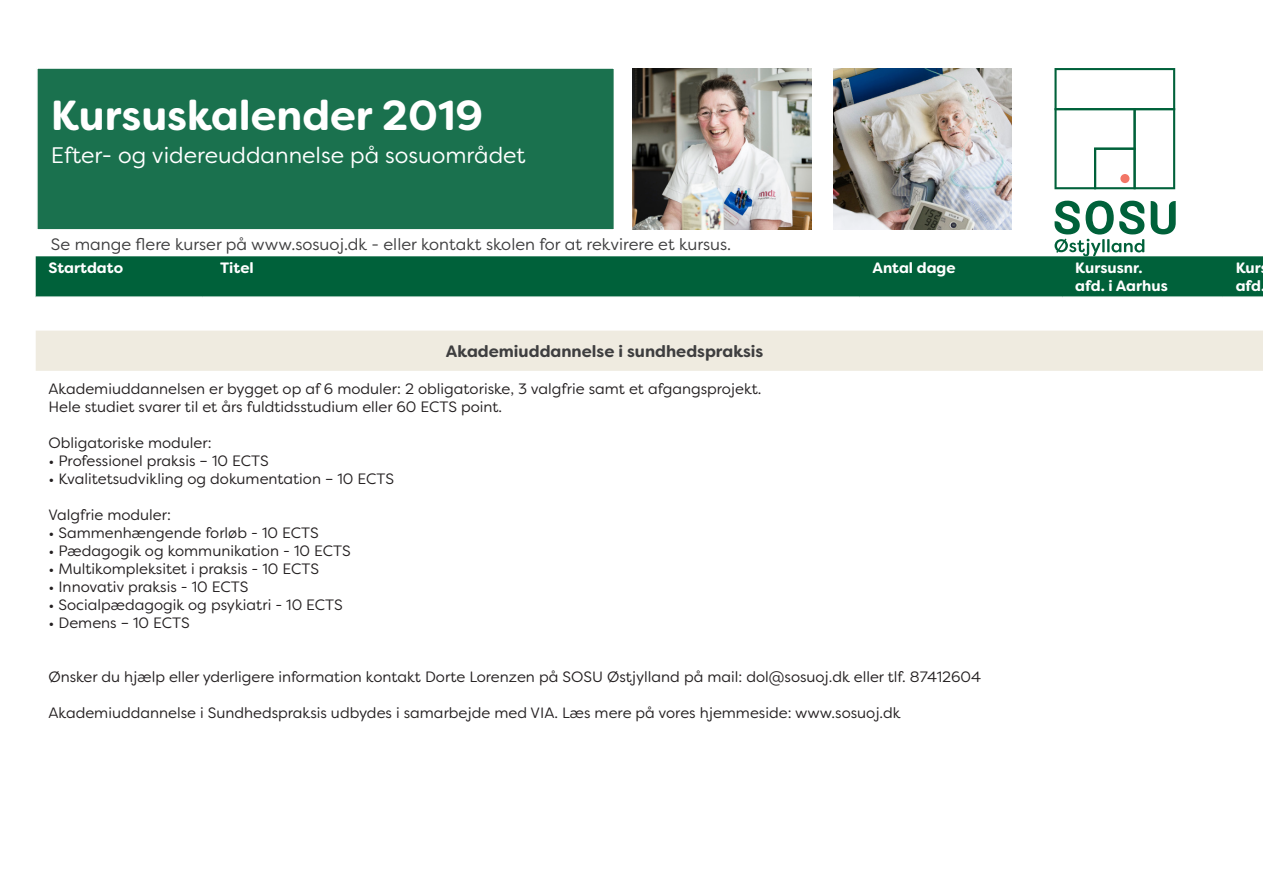
<style>
.page{position:relative;width:1263px;height:893px;background:#fff}
.page>*{position:absolute;margin:0;border:0;box-sizing:border-box;transform-origin:0 0}
.t1{font:700 42px "Filson Soft";color:#fff}
.t2{font:22.5px "Filson Soft";color:#fff}
.t3{font:16.5px "Filson Soft";color:#3e3e3f}
.t4{font:700 16.5px "Filson Soft";color:#3e3e3f}
.t5{font:15px/18px "Filson Soft";color:#231f20}
.t6{font:700 15px/18px "Filson Soft";color:#fff}
</style>
<div class="page">
<div style="left:36px;top:67px;width:579px;height:164px;background:#1a714e;border:2px solid #fff"></div>
<div style="left:36px;top:256px;width:1227px;height:40px;background:#00613a"></div>
<div style="left:36px;top:331px;width:1227px;height:40px;background:#efebe0"></div>
<img style="left:632px;top:68px;width:179px;height:162px">
<img style="left:833px;top:68px;width:179px;height:162px">
<svg style="left:1054px;top:68px;width:121px;height:121px"></svg>
<div style="left:1120px;top:174px;width:9px;height:9px;background:#f27666;border-radius:50%"></div>
<svg style="left:1054px;top:201px;width:90px;height:55px"></svg>
<svg style="left:1151px;top:201px;width:25px;height:33px"></svg>
<p class="t1" style="left:51px;top:89px;width:434px">Kursuskalender 2019</p>
<p class="t2" style="left:51px;top:141px;width:476px">Efter- og videreuddannelse på sosuområdet</p>
<p class="t3" style="left:51px;top:234px;width:682px">Se mange flere kurser på www.sosuoj.dk - eller kontakt skolen for at rekvirere et kursus.</p>
<p class="t6" style="left:48px;top:259px;width:76px">Startdato</p>
<p class="t6" style="left:220px;top:259px;width:35px">Titel</p>
<p class="t6" style="left:872px;top:259px;width:85px">Antal dage</p>
<p class="t6" style="left:1075px;top:259px;width:94px">Kursusnr. afd. i Aarhus</p>
<p class="t6" style="left:1236px;top:259px;width:27px">Kur afd</p>
<p class="t4" style="left:446px;top:340px;width:319px">Akademiuddannelse i sundhedspraksis</p>
<p class="t5" style="left:48px;top:380px;width:715px">Akademiuddannelsen er bygget op af 6 moduler: 2 obligatoriske, 3 valgfrie samt et afgangsprojekt.<br>Hele studiet svarer til et års fuldtidsstudium eller 60 ECTS point.</p>
<p class="t5" style="left:48px;top:434px;width:165px">Obligatoriske moduler:</p>
<p class="t5" style="left:48px;top:452px;width:222px">• Professionel praksis – 10 ECTS</p>
<p class="t5" style="left:48px;top:470px;width:347px">• Kvalitetsudvikling og dokumentation – 10 ECTS</p>
<p class="t5" style="left:48px;top:506px;width:124px">Valgfrie moduler:</p>
<p class="t5" style="left:48px;top:524px;width:272px">• Sammenhængende forløb - 10 ECTS</p>
<p class="t5" style="left:48px;top:542px;width:304px">• Pædagogik og kommunikation - 10 ECTS</p>
<p class="t5" style="left:48px;top:560px;width:272px">• Multikompleksitet i praksis - 10 ECTS</p>
<p class="t5" style="left:48px;top:578px;width:201px">• Innovativ praksis - 10 ECTS</p>
<p class="t5" style="left:48px;top:596px;width:296px">• Socialpædagogik og psykiatri - 10 ECTS</p>
<p class="t5" style="left:48px;top:614px;width:143px">• Demens – 10 ECTS</p>
<p class="t5" style="left:48px;top:668px;width:934px">Ønsker du hjælp eller yderligere information kontakt Dorte Lorenzen på SOSU Østjylland på mail: dol@sosuoj.dk eller tlf. 87412604</p>
<p class="t5" style="left:48px;top:704px;width:854px">Akademiuddannelse i Sundhedspraksis udbydes i samarbejde med VIA. Læs mere på vores hjemmeside: www.sosuoj.dk</p>
</div>
